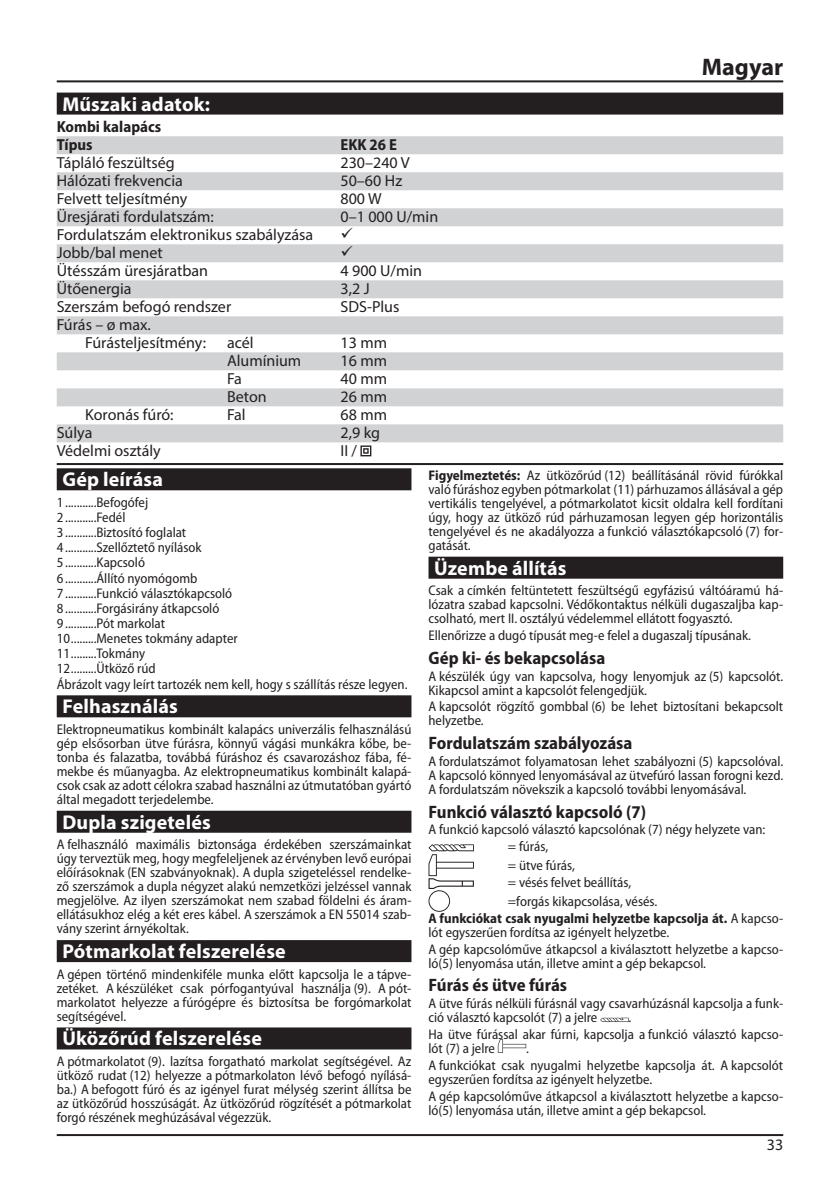
<style>
.page{position:relative;width:840px;height:1191px;background:#fff}
.page>*{position:absolute;margin:0;border:0;box-sizing:border-box;transform-origin:0 0}
.t1{font:700 24px "Myriad Pro";color:#231f20}
.t2{font:700 20px "Myriad Pro";letter-spacing:.005em;color:#fff}
.t3{font:700 semi-condensed 18px "Myriad Pro";color:#231f20}
.t4{font:16px/18px "Myriad Pro";color:#231f20}
.t5{font:700 semi-condensed 16px/18px "Myriad Pro";color:#231f20}
.t6{font:semi-condensed 14px/14px "Myriad Pro";color:#231f20}
.t7{font:700 semi-condensed 14px/16.8px "Myriad Pro";color:#231f20}
.s1{font-weight:700}
.s2{font-weight:400}
</style>
<div class="page">
<hr style="left:57px;top:80px;width:725px;height:2px;background:#231f20">
<hr style="left:57px;top:1134px;width:725px;height:2px;background:#231f20">
<div style="left:57px;top:93px;width:725px;height:22px;background:#231f20"></div>
<div style="left:57px;top:136px;width:725px;height:18px;background:#d1d2d4"></div>
<div style="left:57px;top:172px;width:725px;height:18px;background:#d1d2d4"></div>
<div style="left:57px;top:208px;width:725px;height:18px;background:#d1d2d4"></div>
<div style="left:57px;top:244px;width:725px;height:18px;background:#d1d2d4"></div>
<div style="left:57px;top:280px;width:725px;height:18px;background:#d1d2d4"></div>
<div style="left:57px;top:316px;width:725px;height:18px;background:#d1d2d4"></div>
<div style="left:57px;top:352px;width:725px;height:18px;background:#d1d2d4"></div>
<div style="left:57px;top:388px;width:725px;height:18px;background:#d1d2d4"></div>
<div style="left:57px;top:424px;width:725px;height:18px;background:#d1d2d4"></div>
<svg style="left:360px;top:445px;width:11px;height:11px"></svg>
<hr style="left:57px;top:463px;width:725px;height:2px;background:#231f20">
<div style="left:57px;top:468px;width:354px;height:22px;background:#231f20"></div>
<div style="left:57px;top:695px;width:354px;height:22px;background:#231f20"></div>
<div style="left:57px;top:810px;width:354px;height:22px;background:#231f20"></div>
<div style="left:57px;top:940px;width:354px;height:22px;background:#231f20"></div>
<div style="left:57px;top:1027px;width:354px;height:22px;background:#231f20"></div>
<div style="left:428px;top:556px;width:354px;height:22px;background:#231f20"></div>
<svg style="left:428px;top:844px;width:45px;height:67px"></svg>
<svg style="left:600px;top:1017px;width:28px;height:5px"></svg>
<svg style="left:497px;top:1039px;width:29px;height:13px"></svg>
<h2 class="t2" style="left:62px;top:91px;width:149px">Műszaki adatok:</h2>
<p class="t5" style="left:57px;top:118px;width:106px">Kombi kalapács<br>Típus</p>
<p class="t5" style="left:340px;top:136px;width:58px">EKK 26 E</p>
<p class="t4" style="left:57px;top:154px;width:120px">Tápláló feszültség</p>
<p class="t4" style="left:340px;top:154px;width:70px">230–240 V</p>
<p class="t4" style="left:57px;top:172px;width:128px">Hálózati frekvencia</p>
<p class="t4" style="left:340px;top:172px;width:63px">50–60 Hz</p>
<p class="t4" style="left:57px;top:190px;width:132px">Felvett teljesítmény</p>
<p class="t4" style="left:340px;top:190px;width:42px">800 W</p>
<p class="t4" style="left:57px;top:208px;width:159px">Üresjárati fordulatszám:</p>
<p class="t4" style="left:340px;top:208px;width:99px">0–1 000 U/min</p>
<p class="t4" style="left:57px;top:226px;width:258px">Fordulatszám elektronikus szabályzása</p>
<p class="t4" style="left:57px;top:244px;width:107px">Jobb/bal menet</p>
<p class="t4" style="left:57px;top:262px;width:153px">Ütésszám üresjáratban</p>
<p class="t4" style="left:340px;top:262px;width:83px">4 900 U/min</p>
<p class="t4" style="left:57px;top:280px;width:76px">Ütőenergia</p>
<p class="t4" style="left:340px;top:280px;width:31px">3,2 J</p>
<p class="t4" style="left:57px;top:298px;width:176px">Szerszám befogó rendszer</p>
<p class="t4" style="left:340px;top:298px;width:60px">SDS-Plus</p>
<p class="t4" style="left:85px;top:316px;width:122px;text-indent:-28px">Fúrás – ø max.<br>Fúrásteljesítmény:</p>
<p class="t4" style="left:227px;top:334px;width:28px">acél</p>
<p class="t4" style="left:340px;top:334px;width:48px">13 mm</p>
<p class="t4" style="left:227px;top:352px;width:76px">Alumínium</p>
<p class="t4" style="left:340px;top:352px;width:48px">16 mm</p>
<p class="t4" style="left:227px;top:370px;width:16px">Fa</p>
<p class="t4" style="left:340px;top:370px;width:48px">40 mm</p>
<p class="t4" style="left:227px;top:388px;width:41px">Beton</p>
<p class="t4" style="left:340px;top:388px;width:48px">26 mm</p>
<h1 class="t1" style="left:701px;top:51px;width:83px">Magyar</h1>
<p class="t4" style="left:85px;top:406px;width:90px">Koronás fúró:</p>
<p class="t4" style="left:227px;top:406px;width:20px">Fal</p>
<p class="t4" style="left:340px;top:406px;width:48px">68 mm</p>
<p class="t4" style="left:57px;top:424px;width:37px">Súlya</p>
<p class="t4" style="left:340px;top:424px;width:41px">2,9 kg</p>
<p class="t4" style="left:57px;top:442px;width:105px">Védelmi osztály</p>
<p class="t4" style="left:340px;top:442px;width:18px">II /</p>
<h2 class="t2" style="left:62px;top:466px;width:102px">Gép leírása</h2>
<p class="t6" style="left:57px;top:495px;width:352px;line-height:15.2px">1 ...........Befogófej<br>2 ...........Fedél<br>3 ...........Biztosító foglalat<br>4 ...........Szellőztető nyílások<br>5 ...........Kapcsoló<br>6 ...........Állító nyomógomb<br>7 ...........Funkció választókapcsoló<br>8 ...........Forgásirány átkapcsoló<br>9 ...........Pót markolat<br>10.........Menetes tokmány adapter<br>11.........Tokmány<br>12.........Ütköző rúd<br>Ábrázolt vagy leírt tartozék nem kell, hogy s szállítás része legyen.</p>
<h2 class="t2" style="left:62px;top:693px;width:117px">Felhasználás</h2>
<p class="t6" style="left:57px;top:722px;width:356px;text-align:justify">Elektropneumatikus kombinált kalapács univerzális felhasználású gép elsősorban ütve fúrásra, könnyű vágási munkákra kőbe, be&shy;tonba és falazatba, továbbá fúráshoz és csavarozáshoz fába, fé&shy;mekbe és műanyagba. Az elektropneumatikus kombinált kalapá&shy;csok csak az adott célokra szabad használni az útmutatóban gyártó által megadott terjedelembe.</p>
<h2 class="t2" style="left:62px;top:809px;width:150px">Dupla szigetelés</h2>
<p class="t6" style="left:57px;top:838px;width:356px;text-align:justify">A felhasználó maximális biztonsága érdekében szerszámainkat úgy terveztük meg, hogy megfeleljenek az érvényben levő európai előírásoknak (EN szabványoknak). A dupla szigeteléssel rendelke&shy;ző szerszámok a dupla négyzet alakú nemzetközi jelzéssel vannak megjelölve. Az ilyen szerszámokat nem szabad földelni és áram&shy;ellátásukhoz elég a két eres kábel. A szerszámok a EN 55014 szab&shy;vány szerint árnyékoltak.</p>
<h2 class="t2" style="left:62px;top:938px;width:225px">Pótmarkolat felszerelése</h2>
<p class="t6" style="left:57px;top:967px;width:356px;text-align:justify">A gépen történő mindenkiféle munka előtt kapcsolja le a tápve&shy;zetéket. A készüléket csak pórfogantyúval használja (9). A pót&shy;markolatot helyezze a fúrógépre és biztosítsa be forgómarkolat segítségével.</p>
<h2 class="t2" style="left:62px;top:1025px;width:201px">Üközőrúd felszerelése</h2>
<p class="t6" style="left:57px;top:1054px;width:356px;text-align:justify">A pótmarkolatot (9). lazítsa forgatható markolat segítségével. Az ütköző rudat (12) helyezze a pótmarkolaton lévő befogó nyílásá&shy;ba.) A befogott fúró és az igényel furat mélység szerint állítsa be az ütközőrúd hosszúságát. Az ütközőrúd rögzítését a pótmarkolat forgó részének meghúzásával végezzük.</p>
<p class="t6" style="left:428px;top:468px;width:356px;text-align:justify"><span class="s1">Figyelmeztetés:</span> Az ütközőrúd (12) beállításánál rövid fúrókkal való fúráshoz egyben pótmarkolat (11) párhuzamos állásával a gép vertikális tengelyével, a pótmarkolatot kicsit oldalra kell fordítani úgy, hogy az ütköző rúd párhuzamosan legyen gép horizontális tengelyével és ne akadályozza a funkció választókapcsoló (7) for&shy;gatását.</p>
<h2 class="t2" style="left:434px;top:555px;width:134px">Üzembe állítás</h2>
<p class="t6" style="left:428px;top:584px;width:356px;text-align:justify">Csak a címkén feltüntetett feszültségű egyfázisú váltóáramú há&shy;lózatra szabad kapcsolni. Védőkontaktus nélküli dugaszaljba kap&shy;csolható, mert II. osztályú védelemmel ellátott fogyasztó.</p>
<p class="t6" style="left:428px;top:628px;width:324px">Ellenőrizze a dugó típusát meg-e felel a dugaszalj típusának.</p>
<p class="t3" style="left:428px;top:647px;width:178px">Gép ki- és bekapcsolása</p>
<p class="t6" style="left:428px;top:669px;width:356px">A készülék úgy van kapcsolva, hogy lenyomjuk az (5) kapcsolót.<br>Kikapcsol amint a kapcsolót felengedjük.</p>
<p class="t6" style="left:428px;top:700px;width:356px">A kapcsolót rögzítő gombbal (6) be lehet biztosítani bekapcsolt helyzetbe.</p>
<p class="t3" style="left:428px;top:733px;width:205px">Fordulatszám szabályozása</p>
<p class="t6" style="left:428px;top:754px;width:356px;text-align:justify">A fordulatszámot folyamatosan lehet szabályozni (5) kapcsolóval.<br>A kapcsoló könnyed lenyomásával az ütvefúró lassan forogni kezd.<br>A fordulatszám növekszik a kapcsoló további lenyomásával.</p>
<p class="t3" style="left:428px;top:801px;width:219px">Funkció választó kapcsoló (7)</p>
<p class="t6" style="left:507px;top:821px;width:259px;line-height:16.8px;text-indent:-79px">A funkció kapcsoló választó kapcsolónak (7) négy helyzete van: = fúrás,</p>
<p class="t6" style="left:507px;top:857px;width:125px;line-height:16.8px">= ütve fúrás,<br>= vésés felvet beállítás,</p>
<p class="t7" style="left:428px;top:893px;width:356px;text-indent:79px"><span class="s2">=forgás kikapcsolása, vésés.<br></span>A funkciókat csak nyugalmi helyzetbe kapcsolja át. <span class="s2">A kapcso-</span></p>
<p class="t6" style="left:428px;top:924px;width:356px;line-height:16.8px">lót egyszerűen fordítsa az igényelt helyzetbe.<br>A gép kapcsolóműve átkapcsol a kiválasztott helyzetbe a kapcso-</p>
<p class="t6" style="left:428px;top:956px;width:279px">ló(5) lenyomása után, illetve amint a gép bekapcsol.</p>
<p class="t3" style="left:428px;top:975px;width:140px">Fúrás és ütve fúrás</p>
<p class="t6" style="left:428px;top:996px;width:356px">A ütve fúrás nélküli fúrásnál vagy csavarhúzásnál kapcsolja a funk&shy;ció választó kapcsolót (7) a jelre</p>
<p class="t6" style="left:428px;top:1009px;width:356px;line-height:16.8px;text-indent:200px">.<br>Ha ütve fúrással akar fúrni, kapcsolja a funkció választó kapcso-</p>
<p class="t6" style="left:428px;top:1041px;width:68px">lót (7) a jelre</p>
<p class="t6" style="left:428px;top:1040px;width:356px;line-height:16.8px;text-indent:98px">.<br>A funkciókat csak nyugalmi helyzetbe kapcsolja át. A kapcsolót</p>
<p class="t6" style="left:428px;top:1071px;width:356px;line-height:16.8px">egyszerűen fordítsa az igényelt helyzetbe.<br>A gép kapcsolóműve átkapcsol a kiválasztott helyzetbe a kapcso-</p>
<p class="t6" style="left:428px;top:1103px;width:279px">ló(5) lenyomása után, illetve amint a gép bekapcsol.</p>
<p class="t4" style="left:766px;top:1135px;width:18px">33</p>
</div>
